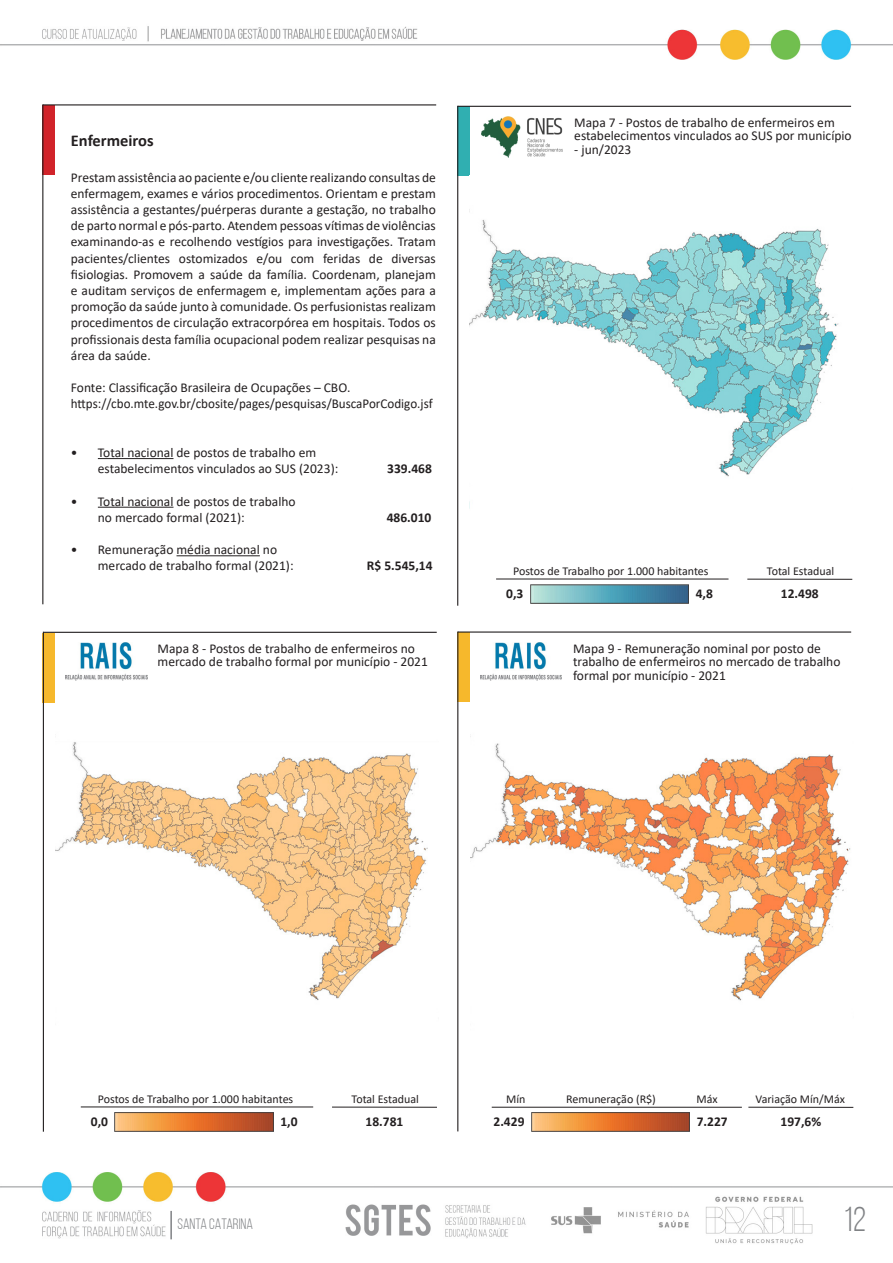
<style>
.page{position:relative;width:893px;height:1263px;background:#fff}
.page>*{position:absolute;margin:0;border:0;box-sizing:border-box;transform-origin:0 0}
.t1{font:34.5px "Bebas Neue";color:#808285}
.Parágrafo_intro_ocup{font:700 16.5px "Calibri";color:#231f20}
.t2{font:15px "Bebas Neue";color:#808285}
.Parágrafo_intro_ocup-2{font:13.5px/16.2px "Calibri";color:#231f20}
.Título_Mapas{font:13.5px/13.5px "Calibri";color:#231f20}
.t3{font:700 13.5px "Calibri";color:#231f20}
.t4{font:12px "Calibri";color:#231f20}
</style>
<div class="page">
<img style="left:0;top:26px;width:893px;height:33px">
<img style="left:0;top:1172px;width:893px;height:73px">
<div style="left:458px;top:106px;width:12px;height:70px;background:#30afb1"></div>
<img style="left:481px;top:116px;width:81px;height:42px">
<hr style="left:458px;top:106px;width:393px;height:1px;background:#231f20">
<hr style="left:457px;top:106px;width:1px;height:500px;background:#231f20">
<img style="left:470px;top:220px;width:369px;height:257px">
<div style="left:43px;top:633px;width:12px;height:69px;background:#f6b82c"></div>
<img style="left:66px;top:642px;width:81px;height:39px">
<hr style="left:43px;top:632px;width:394px;height:1px;background:#231f20">
<hr style="left:43px;top:632px;width:1px;height:500px;background:#231f20">
<img style="left:56px;top:742px;width:372px;height:258px">
<div style="left:457px;top:633px;width:12px;height:69px;background:#f6b82c"></div>
<img style="left:480px;top:642px;width:82px;height:38px">
<hr style="left:458px;top:631px;width:393px;height:2px;background:#231f20">
<hr style="left:457px;top:631px;width:1px;height:500px;background:#231f20">
<img style="left:471px;top:743px;width:380px;height:258px">
<img style="left:531px;top:1113px;width:158px;height:18px">
<hr style="left:98px;top:458px;width:75px;height:1px;background:#231f20">
<hr style="left:98px;top:507px;width:75px;height:1px;background:#231f20">
<hr style="left:176px;top:555px;width:84px;height:1px;background:#231f20">
<div style="left:43px;top:105px;width:12px;height:69px;background:#d1232a"></div>
<hr style="left:43px;top:104px;width:393px;height:1px;background:#231f20">
<hr style="left:42px;top:104px;width:1px;height:500px;background:#231f20">
<hr style="left:492px;top:1107px;width:250px;height:1px;background:#231f20">
<hr style="left:748px;top:1107px;width:105px;height:1px;background:#231f20">
<img style="left:115px;top:1113px;width:158px;height:18px">
<hr style="left:81px;top:1106px;width:232px;height:1px;background:#231f20">
<hr style="left:332px;top:1107px;width:105px;height:1px;background:#231f20">
<img style="left:530px;top:585px;width:158px;height:19px">
<hr style="left:496px;top:579px;width:232px;height:1px;background:#231f20">
<hr style="left:747px;top:579px;width:105px;height:1px;background:#231f20">
<hr style="left:170px;top:1211px;width:2px;height:28px;background:#808285">
<p class="Parágrafo_intro_ocup" style="left:71px;top:128px;width:84px">Enfermeiros</p>
<p class="Parágrafo_intro_ocup-2" style="left:71px;top:169px;width:366px;text-align:justify">Prestam assistência ao paciente e/ou cliente realizando consultas de enfermagem, exames e vários procedimentos. Orientam e prestam assistência a gestantes/puérperas durante a gestação, no trabalho de parto normal e pós-parto. Atendem pessoas vítimas de violências examinando-as e recolhendo vestígios para investigações. Tratam pacientes/clientes ostomizados e/ou com feridas de diversas fisiologias. Promovem a saúde da família. Coordenam, planejam e auditam serviços de enfermagem e, implementam ações para a promoção da saúde junto à comunidade. Os perfusionistas realizam procedimentos de circulação extracorpórea em hospitais. Todos os profissionais desta família ocupacional podem realizar pesquisas na área da saúde.</p>
<p class="Parágrafo_intro_ocup-2" style="left:71px;top:379px;width:281px">Fonte: Classificação Brasileira de Ocupações – CBO.</p>
<p class="Parágrafo_intro_ocup-2" style="left:71px;top:395px;width:363px">https://cbo.mte.gov.br/cbosite/pages/pesquisas/BuscaPorCodigo.jsf</p>
<p class="Parágrafo_intro_ocup-2" style="left:98px;top:444px;width:242px;text-indent:-27px">• Total nacional de postos de trabalho em estabelecimentos vinculados ao SUS (2023):</p>
<p class="t3" style="left:387px;top:459px;width:46px">339.468</p>
<p class="Parágrafo_intro_ocup-2" style="left:98px;top:493px;width:199px;text-indent:-27px">• Total nacional de postos de trabalho no mercado formal (2021):</p>
<p class="Parágrafo_intro_ocup-2" style="left:98px;top:541px;width:197px;text-indent:-27px">• Remuneração média nacional no mercado de trabalho formal (2021):</p>
<p class="t3" style="left:387px;top:508px;width:46px">486.010</p>
<p class="t3" style="left:367px;top:556px;width:67px">R$ 5.545,14</p>
<p class="Título_Mapas" style="left:574px;top:115px;width:279px">Mapa 7 - Postos de trabalho de enfermeiros em estabelecimentos vinculados ao SUS por município</p>
<p class="Título_Mapas" style="left:574px;top:142px;width:59px">- jun/2023</p>
<p class="t4" style="left:513px;top:562px;width:197px">Postos de Trabalho por 1.000 habitantes</p>
<p class="t3" style="left:696px;top:584px;width:19px">4,8</p>
<p class="t3" style="left:506px;top:584px;width:19px">0,3</p>
<p class="t4" style="left:767px;top:562px;width:69px">Total Estadual</p>
<p class="t3" style="left:781px;top:584px;width:39px">12.498</p>
<p class="Título_Mapas" style="left:158px;top:641px;width:272px">Mapa 8 - Postos de trabalho de enfermeiros no mercado de trabalho formal por município - 2021</p>
<p class="Título_Mapas" style="left:573px;top:641px;width:269px">Mapa 9 - Remuneração nominal por posto de trabalho de enfermeiros no mercado de trabalho formal por município - 2021</p>
<p class="t4" style="left:506px;top:1090px;width:21px">Mín</p>
<p class="t4" style="left:566px;top:1090px;width:91px">Remuneração (R$)</p>
<p class="t4" style="left:697px;top:1090px;width:23px">Máx</p>
<p class="t4" style="left:755px;top:1090px;width:91px">Variação Mín/Máx</p>
<p class="t4" style="left:98px;top:1090px;width:197px">Postos de Trabalho por 1.000 habitantes</p>
<p class="t3" style="left:280px;top:1112px;width:19px">1,0</p>
<p class="t4" style="left:352px;top:1090px;width:69px">Total Estadual</p>
<p class="t3" style="left:366px;top:1112px;width:39px">18.781</p>
<p class="t3" style="left:91px;top:1112px;width:19px">0,0</p>
<p class="t3" style="left:780px;top:1112px;width:42px">197,6%</p>
<p class="t3" style="left:697px;top:1112px;width:32px">7.227</p>
<p class="t3" style="left:493px;top:1112px;width:32px">2.429</p>
<p class="t2" style="left:178px;top:1215px;width:77px">SANTA CATARINA</p>
<h1 class="t1" style="left:843px;top:1200px;width:24px">12</h1>
</div>
